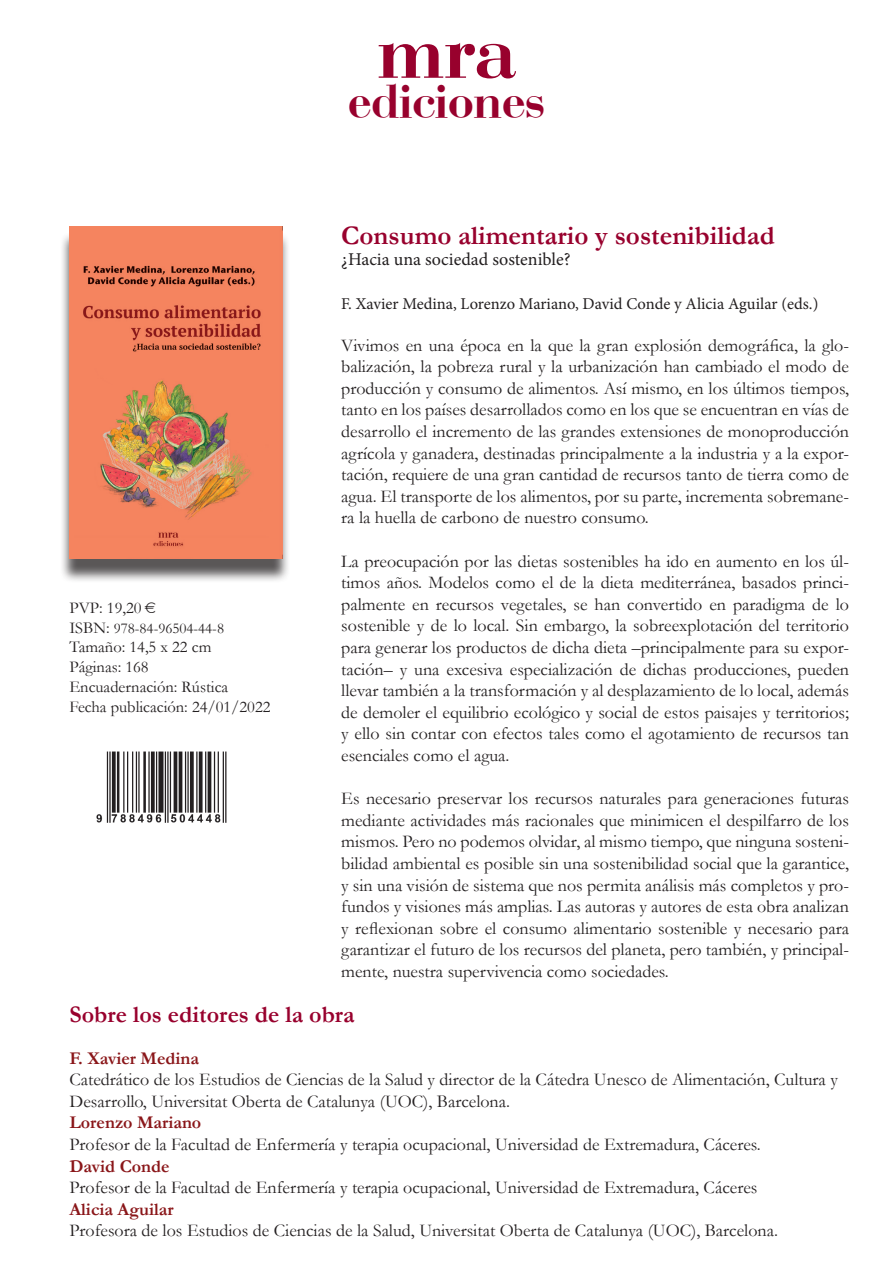
<style>
.page{position:relative;width:893px;height:1263px;background:#fff}
.page>*{position:absolute;margin:0;border:0;box-sizing:border-box;transform-origin:0 0}
.t1{font:700 78px "Bodoni";color:#98012d}
.t2{font:700 48px "Bodoni";color:#98012d}
.t3{font:700 27px "Garamond";color:#98012d}
.t4{font:700 24px "Garamond";color:#98012d}
.t5{font:18px/21.6px "Garamond";color:#231f20;text-align:justify}
.t6{font:700 18px "Garamond";color:#8a1619}
.t7{font:18px "Minion Pro";color:#231f20}
.t8{font:16.5px "Garamond";color:#231f20}
.t9{font:16.5px "Minion Pro";color:#231f20}
.t10{font:15px "Garamond";color:#231f20}
.s1{font-size:16.5px}
</style>
<div class="page">
<div style="left:59px;top:232px;width:232px;height:351px;background:#231f20;opacity:.75"></div>
<img style="left:69px;top:226px;width:214px;height:333px">
<img style="left:96px;top:751px;width:131px;height:72px">
<p class="t1" style="left:377px;top:6px;width:140px">mra</p>
<p class="t2" style="left:348px;top:72px;width:198px">ediciones</p>
<p class="t8" style="left:69px;top:596px;width:74px">PVP: 19,20</p>
<p class="t10" style="left:69px;top:618px;width:156px"><span class="s1">ISBN:</span> 978-84-96504-44-8</p>
<p class="t8" style="left:69px;top:636px;width:143px">Tamaño: 14,5 x 22 cm</p>
<p class="t8" style="left:69px;top:656px;width:81px">Páginas: 168</p>
<p class="t8" style="left:69px;top:676px;width:160px">Encuadernación: Rústica</p>
<p class="t8" style="left:69px;top:695px;width:203px">Fecha publicación: 24/01/2022</p>
<p class="t3" style="left:341px;top:217px;width:435px">Consumo alimentario y sostenibilidad</p>
<p class="t7" style="left:341px;top:248px;width:231px">¿Hacia una sociedad sostenible?</p>
<p class="t9" style="left:341px;top:292px;width:479px">F. Xavier Medina, Lorenzo Mariano, David Conde y Alicia Aguilar (eds.)</p>
<p class="t5" style="left:341px;top:334px;width:509px">Vivimos en una época en la que la gran explosión demográfica, la glo&shy;balización, la pobreza rural y la urbanización han cambiado el modo de producción y consumo de alimentos. Así mismo, en los últimos tiempos, tanto en los países desarrollados como en los que se encuentran en vías de desarrollo el incremento de las grandes extensiones de monoproducción agrícola y ganadera, destinadas principalmente a la industria y a la expor&shy;tación, requiere de una gran cantidad de recursos tanto de tierra como de agua. El transporte de los alimentos, por su parte, incrementa sobremane&shy;ra la huella de carbono de nuestro consumo.</p>
<p class="t5" style="left:341px;top:550px;width:509px">La preocupación por las dietas sostenibles ha ido en aumento en los úl&shy;timos años. Modelos como el de la dieta mediterránea, basados princi&shy;palmente en recursos vegetales, se han convertido en paradigma de lo sostenible y de lo local. Sin embargo, la sobreexplotación del territorio para generar los productos de dicha dieta –principalmente para su expor&shy;tación– y una excesiva especialización de dichas producciones, pueden llevar también a la transformación y al desplazamiento de lo local, además de demoler el equilibrio ecológico y social de estos paisajes y territorios; y ello sin contar con efectos tales como el agotamiento de recursos tan esenciales como el agua.</p>
<p class="t5" style="left:341px;top:787px;width:509px">Es necesario preservar los recursos naturales para generaciones futuras mediante actividades más racionales que minimicen el despilfarro de los mismos. Pero no podemos olvidar, al mismo tiempo, que ninguna sosteni&shy;bilidad ambiental es posible sin una sostenibilidad social que la garantice, y sin una visión de sistema que nos permita análisis más completos y pro&shy;fundos y visiones más amplias. Las autoras y autores de esta obra analizan y reflexionan sobre el consumo alimentario sostenible y necesario para garantizar el futuro de los recursos del planeta, pero también, y principal&shy;mente, nuestra supervivencia como sociedades.</p>
<p class="t4" style="left:69px;top:998px;width:287px">Sobre los editores de la obra</p>
<p class="t6" style="left:69px;top:1046px;width:131px">F. Xavier Medina</p>
<p class="t5" style="left:69px;top:1068px;width:770px">Catedrático de los Estudios de Ciencias de la Salud y director de la Cátedra Unesco de Alimentación, Cultura y<br>Desarrollo, Universitat Oberta de Catalunya (UOC), Barcelona.</p>
<p class="t6" style="left:69px;top:1110px;width:133px">Lorenzo Mariano</p>
<p class="t5" style="left:69px;top:1133px;width:693px">Profesor de la Facultad de Enfermería y terapia ocupacional, Universidad de Extremadura, Cáceres.</p>
<p class="t6" style="left:69px;top:1154px;width:102px">David Conde</p>
<p class="t5" style="left:69px;top:1176px;width:689px">Profesor de la Facultad de Enfermería y terapia ocupacional, Universidad de Extremadura, Cáceres</p>
<p class="t6" style="left:69px;top:1197px;width:106px">Alicia Aguilar</p>
<p class="t5" style="left:69px;top:1219px;width:710px">Profesora de los Estudios de Ciencias de la Salud, Universitat Oberta de Catalunya (UOC), Barcelona.</p>
</div>
